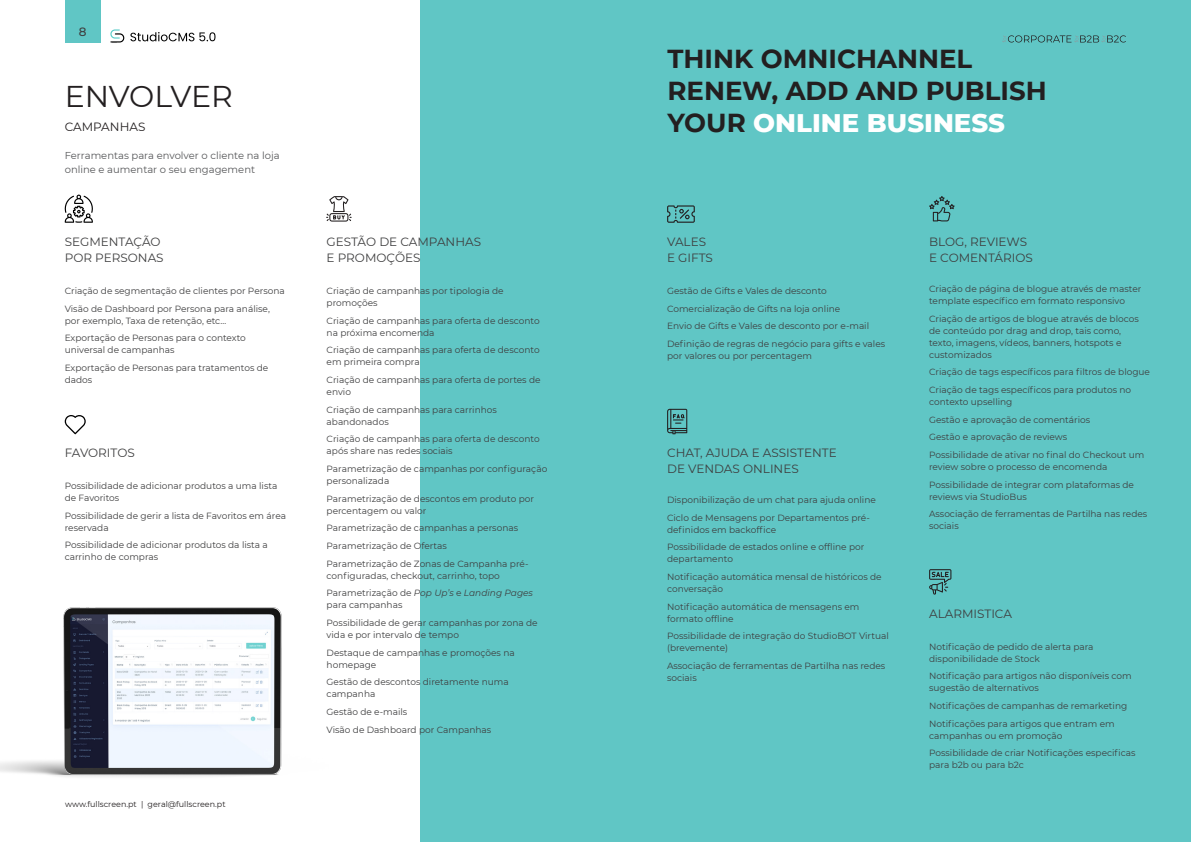
<style>
.page{position:relative;width:1191px;height:842px;background:#fff}
.page>*{position:absolute;margin:0;border:0;box-sizing:border-box;transform-origin:0 0}
.H-2{font:30px "Montserrat";letter-spacing:-.01em;color:#231f20}
.H-3{font:700 26px "Montserrat";color:#231f20}
.H-3-2{font:800 26px "Montserrat";color:#fff}
.H-6{font:12px/16px "Montserrat";color:#3e3e3f}
.H-6-2{font:12px "Montserrat";color:#231f20}
.t1{font:500 12px "Montserrat";color:#3e3e3f}
.Body_centered{font:10px/14px "Montserrat";color:#57585a}
.Lista_funcionalidade{font:9px/12px "Montserrat";color:#3e3e3f}
.t2{font:8px "Montserrat";color:#231f20}
.s1{font-style:italic}
.s2{font-weight:700;color:#231f20}
</style>
<div class="page">
<svg style="left:130px;top:32px;width:85px;height:9px"></svg>
<svg style="left:110px;top:29px;width:14px;height:14px"></svg>
<div style="left:420px;top:0;width:771px;height:842px;background:#60c6c5"></div>
<img style="left:0;top:607px;width:282px;height:170px">
<div style="left:65px;top:0;width:35px;height:43px;background:#60c6c5"></div>
<svg style="left:1002px;top:35px;width:124px;height:8px"></svg>
<svg style="left:929px;top:196px;width:25px;height:25px"></svg>
<svg style="left:326px;top:196px;width:26px;height:26px"></svg>
<svg style="left:667px;top:409px;width:20px;height:25px"></svg>
<svg style="left:65px;top:415px;width:21px;height:19px"></svg>
<svg style="left:929px;top:569px;width:22px;height:26px"></svg>
<svg style="left:667px;top:205px;width:28px;height:18px"></svg>
<svg style="left:64px;top:195px;width:29px;height:28px"></svg>
<h3 class="t1" style="left:79px;top:23px;width:9px">8</h3>
<p class="H-2" style="left:65px;top:76px;width:170px">ENVOLVER</p>
<p class="H-6-2" style="left:65px;top:118px;width:82px">CAMPANHAS</p>
<p class="Body_centered" style="left:65px;top:148px;width:216px">Ferramentas para envolver o cliente na loja online e aumentar o seu engagement</p>
<p class="H-6" style="left:65px;top:234px;width:100px">SEGMENTAÇÃO<br>POR PERSONAS</p>
<p class="Lista_funcionalidade" style="left:65px;top:285px;width:221px">Criação de segmentação de clientes por Persona</p>
<p class="Lista_funcionalidade" style="left:65px;top:302px;width:207px">Visão de Dashboard por Persona para análise, por exemplo, Taxa de retenção, etc…</p>
<p class="Lista_funcionalidade" style="left:65px;top:332px;width:183px">Exportação de Personas para o contexto universal de campanhas</p>
<p class="Lista_funcionalidade" style="left:65px;top:362px;width:205px">Exportação de Personas para tratamentos de dados</p>
<p class="H-6" style="left:65px;top:445px;width:72px">FAVORITOS</p>
<p class="Lista_funcionalidade" style="left:65px;top:479px;width:214px">Possibilidade de adicionar produtos a uma lista de Favoritos</p>
<p class="Lista_funcionalidade" style="left:65px;top:509px;width:223px">Possibilidade de gerir a lista de Favoritos em área reservada</p>
<p class="Lista_funcionalidade" style="left:65px;top:539px;width:205px">Possibilidade de adicionar produtos da lista a carrinho de compras</p>
<p class="t2" style="left:65px;top:799px;width:162px">www.fullscreen.pt | geral@fullscreen.pt</p>
<p class="H-6" style="left:326px;top:234px;width:156px">GESTÃO DE CAMPANHAS<br>E PROMOÇÕES</p>
<p class="Lista_funcionalidade" style="left:326px;top:285px;width:179px">Criação de campanhas por tipologia de promoções</p>
<p class="Lista_funcionalidade" style="left:326px;top:314px;width:214px">Criação de campanhas para oferta de desconto na próxima encomenda</p>
<p class="Lista_funcionalidade" style="left:326px;top:344px;width:214px">Criação de campanhas para oferta de desconto em primeira compra</p>
<p class="Lista_funcionalidade" style="left:326px;top:374px;width:215px">Criação de campanhas para oferta de portes de envio</p>
<p class="Lista_funcionalidade" style="left:326px;top:403px;width:172px">Criação de campanhas para carrinhos abandonados</p>
<p class="Lista_funcionalidade" style="left:326px;top:433px;width:214px">Criação de campanhas para oferta de desconto após share nas redes sociais</p>
<p class="Lista_funcionalidade" style="left:326px;top:463px;width:222px">Parametrização de campanhas por configuração personalizada</p>
<p class="Lista_funcionalidade" style="left:326px;top:492px;width:209px">Parametrização de descontos em produto por percentagem ou valor</p>
<p class="Lista_funcionalidade" style="left:326px;top:522px;width:193px">Parametrização de campanhas a personas</p>
<p class="Lista_funcionalidade" style="left:326px;top:540px;width:122px">Parametrização de Ofertas</p>
<p class="Lista_funcionalidade" style="left:326px;top:557px;width:203px">Parametrização de Zonas de Campanha pré&shy;configuradas, checkout, carrinho, topo</p>
<p class="Lista_funcionalidade" style="left:326px;top:587px;width:208px">Parametrização de <span class="s1">Pop Up’s</span> e <span class="s1">Landing Pages </span>para campanhas</p>
<p class="Lista_funcionalidade" style="left:326px;top:617px;width:212px">Possibilidade de gerar campanhas por zona de vida e por intervalo de tempo</p>
<p class="Lista_funcionalidade" style="left:326px;top:646px;width:190px">Destaque de campanhas e promoções na homepage</p>
<p class="Lista_funcionalidade" style="left:326px;top:676px;width:184px">Gestão de descontos diretamente numa campanha</p>
<p class="Lista_funcionalidade" style="left:326px;top:706px;width:82px">Gestão de e-mails</p>
<p class="Lista_funcionalidade" style="left:326px;top:723px;width:166px">Visão de Dashboard por Campanhas</p>
<p class="H-3" style="left:667px;top:40px;width:306px">THINK OMNICHANNEL</p>
<p class="H-3" style="left:667px;top:72px;width:381px">RENEW, ADD AND PUBLISH</p>
<p class="H-3-2" style="left:667px;top:103px;width:339px"><span class="s2">YOUR</span> ONLINE BUSINESS</p>
<p class="H-6" style="left:667px;top:234px;width:47px">VALES<br>E GIFTS</p>
<p class="Lista_funcionalidade" style="left:667px;top:285px;width:161px">Gestão de Gifts e Vales de desconto</p>
<p class="Lista_funcionalidade" style="left:667px;top:302px;width:175px">Comercialização de Gifts na loja online</p>
<p class="Lista_funcionalidade" style="left:667px;top:320px;width:203px">Envio de Gifts e Vales de desconto por e-mail</p>
<p class="Lista_funcionalidade" style="left:667px;top:338px;width:220px">Definição de regras de negócio para gifts e vales por valores ou por percentagem</p>
<p class="H-6" style="left:667px;top:445px;width:171px">CHAT, AJUDA E ASSISTENTE<br>DE VENDAS ONLINES</p>
<p class="Lista_funcionalidade" style="left:667px;top:493px;width:210px">Disponibilização de um chat para ajuda online</p>
<p class="Lista_funcionalidade" style="left:667px;top:511px;width:204px">Ciclo de Mensagens por Departamentos pré&shy;definidos em backoffice</p>
<p class="Lista_funcionalidade" style="left:667px;top:541px;width:199px">Possibilidade de estados online e offline por departamento</p>
<p class="Lista_funcionalidade" style="left:667px;top:570px;width:216px">Notificação automática mensal de históricos de conversação</p>
<p class="Lista_funcionalidade" style="left:667px;top:600px;width:194px">Notificação automática de mensagens em formato offline</p>
<p class="Lista_funcionalidade" style="left:667px;top:630px;width:223px">Possibilidade de integração do StudioBOT Virtual (brevemente)</p>
<p class="Lista_funcionalidade" style="left:667px;top:659px;width:220px">Associação de ferramentas de Partilha nas redes sociais</p>
<p class="H-6" style="left:929px;top:234px;width:105px">BLOG, REVIEWS<br>E COMENTÁRIOS</p>
<p class="Lista_funcionalidade" style="left:929px;top:283px;width:214px">Criação de página de blogue através de master template específico em formato responsivo</p>
<p class="Lista_funcionalidade" style="left:929px;top:312px;width:211px">Criação de artigos de blogue através de blocos de conteúdo por drag and drop, tais como, texto, imagens, vídeos, banners, hotspots e customizados</p>
<p class="Lista_funcionalidade" style="left:929px;top:366px;width:222px">Criação de tags específicos para filtros de blogue</p>
<p class="Lista_funcionalidade" style="left:929px;top:384px;width:204px">Criação de tags específicos para produtos no contexto upselling</p>
<p class="Lista_funcionalidade" style="left:929px;top:413px;width:163px">Gestão e aprovação de comentários</p>
<p class="Lista_funcionalidade" style="left:929px;top:431px;width:140px">Gestão e aprovação de reviews</p>
<p class="Lista_funcionalidade" style="left:929px;top:449px;width:217px">Possibilidade de ativar no final do Checkout um review sobre o processo de encomenda</p>
<p class="Lista_funcionalidade" style="left:929px;top:478px;width:206px">Possibilidade de integrar com plataformas de reviews via StudioBus</p>
<p class="Lista_funcionalidade" style="left:929px;top:508px;width:220px">Associação de ferramentas de Partilha nas redes sociais</p>
<p class="H-6" style="left:929px;top:605px;width:84px">ALARMISTICA</p>
<p class="Lista_funcionalidade" style="left:929px;top:640px;width:166px">Notificação de pedido de alerta para disponibilidade de Stock</p>
<p class="Lista_funcionalidade" style="left:929px;top:670px;width:204px">Notificação para artigos não disponíveis com sugestão de alternativos</p>
<p class="Lista_funcionalidade" style="left:929px;top:699px;width:200px">Notificações de campanhas de remarketing</p>
<p class="Lista_funcionalidade" style="left:929px;top:717px;width:187px">Notificações para artigos que entram em campanhas ou em promoção</p>
<p class="Lista_funcionalidade" style="left:929px;top:747px;width:208px">Possibilidade de criar Notificações especificas para b2b ou para b2c</p>
</div>
